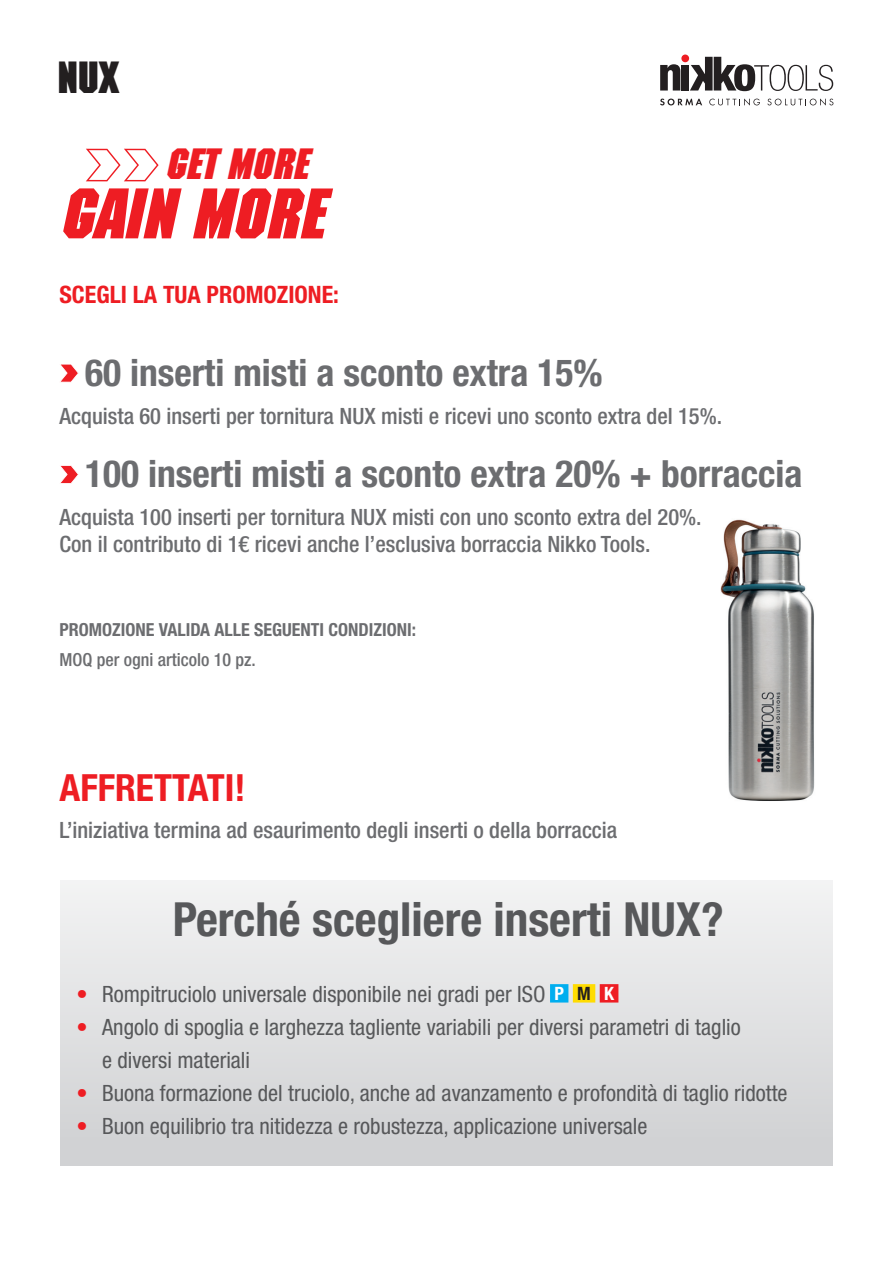
<style>
.page{position:relative;width:893px;height:1263px;background:#fff}
.page>*{position:absolute;margin:0;border:0;box-sizing:border-box;transform-origin:0 0}
.t1{font:italic 700 71.4px "Machine ITC";color:#ee1d23}
.t2{font:italic 800 64.2px "Futura PT Cond";color:#ee1d23}
.t3{font:700 condensed 47.1px "Helvetica Neue LT Pro";color:#57585a}
.t4{font:700 45px "Machine ITC";color:#231f20}
.t5{font:italic 700 43.65px "Machine ITC";color:#ee1d23}
.t6{font:700 condensed 37.5px "Helvetica Neue LT Pro";color:#6c6d70}
.t7{font:700 condensed 37.5px "Helvetica Neue LT Pro";color:#ee1d23}
.t8{font:700 condensed 24px "Helvetica Neue LT Pro";color:#ee1d23}
.TITOLO{font:condensed 22.5px "Helvetica Neue LT Pro";color:#57585a}
.t9{font:500 condensed 22.5px/27px "Helvetica Neue LT Pro";color:#6c6d70}
.NSP_ISO{font:700 condensed 18.45px "Helvetica Neue LT Pro";color:#fff}
.t10{font:700 condensed 18px "Helvetica Neue LT Pro";color:#6c6d70}
.t11{font:500 condensed 18px "Helvetica Neue LT Pro";color:#6c6d70}
.s1{color:#ee1d23}
.s2{color:#231f20}
</style>
<div class="page">
<div style="left:60px;top:880px;width:773px;height:285px;background:linear-gradient(to bottom,#f3f3f3,#cecfd2)"></div>
<div style="left:550px;top:984px;width:18px;height:18px;background:#00aeef"></div>
<div style="left:573px;top:984px;width:22px;height:18px;background:#ffdc01"></div>
<div style="left:600px;top:984px;width:18px;height:18px;background:#ee1d23"></div>
<svg style="left:60px;top:364px;width:19px;height:18px"></svg>
<svg style="left:60px;top:465px;width:19px;height:19px"></svg>
<div style="left:681px;top:54px;width:8px;height:8px;background:#ee1d23;border-radius:50%"></div>
<svg style="left:660px;top:64px;width:20px;height:27px"></svg>
<div style="left:681px;top:65px;width:8px;height:26px;background:#231f20"></div>
<svg style="left:690px;top:57px;width:143px;height:34px"></svg>
<svg style="left:660px;top:99px;width:42px;height:6px"></svg>
<svg style="left:709px;top:98px;width:51px;height:8px"></svg>
<svg style="left:767px;top:98px;width:66px;height:8px"></svg>
<img style="left:720px;top:519px;width:95px;height:282px">
<svg style="left:86px;top:149px;width:73px;height:33px"></svg>
<p class="t4" style="left:57px;top:51px;width:63px">NUX</p>
<p class="t5" style="left:165px;top:139px;width:156px">GETMORE</p>
<p class="t1" style="left:60px;top:172px;width:284px">GAINMORE</p>
<p class="t2" style="left:76px;top:164px;width:52px">2</p>
<p class="t8" style="left:60px;top:280px;width:281px">SCEGLI LA TUA PROMOZIONE:</p>
<p class="t6" style="left:85px;top:351px;width:519px">60 inserti misti a sconto extra 15%</p>
<p class="t9" style="left:60px;top:402px;width:664px">Acquista 60 inserti per tornitura NUX misti e ricevi uno sconto extra del 15%.</p>
<p class="t6" style="left:85px;top:451px;width:719px">100 inserti misti a sconto extra 20% + borraccia</p>
<p class="t9" style="left:60px;top:503px;width:644px">Acquista 100 inserti per tornitura NUX misti con uno sconto extra del 20%.<br>Con il contributo di 1€ ricevi anche l’esclusiva borraccia Nikko Tools.</p>
<p class="t10" style="left:60px;top:618px;width:358px">PROMOZIONE VALIDA ALLE SEGUENTI CONDIZIONI:</p>
<p class="t11" style="left:60px;top:648px;width:198px">MOQ per ogni articolo 10 pz.</p>
<p class="t7" style="left:60px;top:765px;width:187px">AFFRETTATI!</p>
<p class="t9" style="left:60px;top:816px;width:559px">L’iniziativa termina ad esaurimento degli inserti o della borraccia</p>
<p class="t3" style="left:173px;top:891px;width:552px">Perché scegliere inserti NUX?</p>
<p class="TITOLO" style="left:77px;top:981px;width:471px"><span class="s1">•</span> Rompitruciolo universale disponibile nei gradi per ISO</p>
<p class="NSP_ISO" style="left:554px;top:982px;width:61px">P <span class="s2">M</span> K</p>
<p class="TITOLO" style="left:77px;top:1014px;width:666px"><span class="s1">•</span> Angolo di spoglia e larghezza tagliente variabili per diversi parametri di taglio</p>
<p class="TITOLO" style="left:102px;top:1047px;width:150px">e diversi materiali</p>
<p class="TITOLO" style="left:77px;top:1080px;width:712px"><span class="s1">•</span> Buona formazione del truciolo, anche ad avanzamento e profondità di taglio ridotte</p>
<p class="TITOLO" style="left:77px;top:1113px;width:572px"><span class="s1">•</span> Buon equilibrio tra nitidezza e robustezza, applicazione universale</p>
</div>
